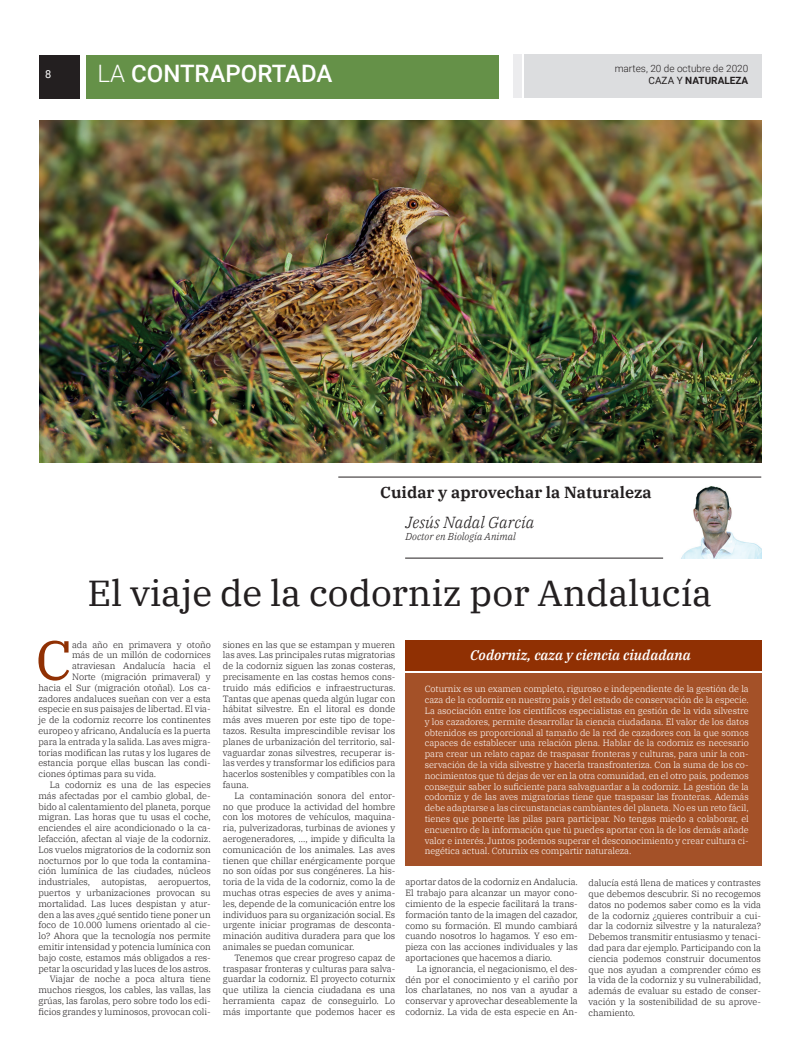
<style>
.page{position:relative;width:800px;height:1049px;background:#fff}
.page>*{position:absolute;margin:0;border:0;box-sizing:border-box;transform-origin:0 0}
.t1{font:55.4px "IBM Plex Serif";color:#903003}
.t2{font:36px "IBM Plex Serif";letter-spacing:-.005em;color:#231f20}
.t3{font:500 24px "Roboto";color:#fff}
.t4{font:600 16px "IBM Plex Serif";color:#231f20}
.t5{font:italic 300 16px "IBM Plex Serif";color:#231f20}
.t6{font:italic 500 14px "IBM Plex Serif";color:#fff}
.t7{font:11px "Roboto";color:#fff}
.t8{font:300 10px "Roboto";color:#231f20}
.t9{font:italic 300 10px "IBM Plex Serif";color:#231f20}
.t10{font:700 10px "Roboto";color:#231f20}
.t11{font:300 9px/10.8px "IBM Plex Serif";letter-spacing:-.005em;color:#231f20;text-align:justify}
.t12{font:300 9px/10.8px "IBM Plex Serif";letter-spacing:-.005em;color:#fff;text-align:justify}
.s1{font-weight:300}
.s2{font-weight:400}
</style>
<div class="page">
<div style="left:39px;top:55px;width:41px;height:44px;background:#231f20"></div>
<div style="left:86px;top:55px;width:413px;height:44px;background:#659148"></div>
<div style="left:523px;top:54px;width:238px;height:44px;background:#dcdddf"></div>
<div style="left:513px;top:54px;width:8px;height:44px;background:#ececee"></div>
<hr style="left:405px;top:558px;width:258px;height:1px;background:#231f20">
<hr style="left:338px;top:477px;width:423px;height:1px;background:#231f20">
<img style="left:681px;top:486px;width:80px;height:72px">
<div style="left:405px;top:673px;width:356px;height:193px;background:#a45128"></div>
<div style="left:405px;top:640px;width:356px;height:31px;background:#903003"></div>
<img style="left:39px;top:120px;width:722px;height:342px">
<p class="t7" style="left:45px;top:67px;width:8px">8</p>
<p class="t8" style="left:614px;top:61px;width:135px">martes, 20 de octubre de 2020</p>
<h3 class="t3" style="left:97px;top:57px;width:237px"><span class="s1">LA</span> CONTRAPORTADA</h3>
<p class="t10" style="left:648px;top:73px;width:101px"><span class="s2">CAZA Y</span> NATURALEZA</p>
<h3 class="t4" style="left:380px;top:480px;width:273px">Cuidar y aprovechar la Naturaleza</h3>
<h3 class="t5" style="left:405px;top:511px;width:130px">Jesús Nadal García</h3>
<p class="t9" style="left:405px;top:529px;width:112px">Doctor en Biología Animal</p>
<h2 class="t2" style="left:87px;top:565px;width:626px">El viaje de la codorniz por Andalucía</h2>
<h1 class="t1" style="left:36px;top:617px;width:38px">C</h1>
<p class="t11" style="left:72px;top:638px;width:140px">ada año en primavera y otoño</p>
<p class="t11" style="left:72px;top:649px;width:140px">más de un millón de codornices</p>
<p class="t11" style="left:72px;top:660px;width:140px">atraviesan Andalucía hacia el</p>
<p class="t11" style="left:72px;top:670px;width:140px">Norte (migración primaveral) y</p>
<p class="t11" style="left:38px;top:681px;width:174px">hacia el Sur (migración otoñal). Los ca-</p>
<p class="t11" style="left:38px;top:692px;width:174px">zadores andaluces sueñan con ver a esta</p>
<p class="t11" style="left:38px;top:703px;width:174px">especie en sus paisajes de libertad. El via-</p>
<p class="t11" style="left:38px;top:714px;width:174px">je de la codorniz recorre los continentes</p>
<p class="t11" style="left:38px;top:724px;width:174px">europeo y africano, Andalucía es la puerta</p>
<p class="t11" style="left:38px;top:735px;width:174px">para la entrada y la salida. Las aves migra-</p>
<p class="t11" style="left:38px;top:746px;width:174px">torias modifican las rutas y los lugares de</p>
<p class="t11" style="left:38px;top:757px;width:174px">estancia porque ellas buscan las condi-</p>
<p class="t11" style="left:38px;top:768px;width:119px">ciones óptimas para su vida.</p>
<p class="t11" style="left:50px;top:778px;width:162px">La codorniz es una de las especies</p>
<p class="t11" style="left:38px;top:789px;width:174px">más afectadas por el cambio global, de-</p>
<p class="t11" style="left:38px;top:800px;width:174px">bido al calentamiento del planeta, porque</p>
<p class="t11" style="left:38px;top:811px;width:174px">migran. Las horas que tu usas el coche,</p>
<p class="t11" style="left:38px;top:822px;width:174px">enciendes el aire acondicionado o la ca-</p>
<p class="t11" style="left:38px;top:832px;width:174px">lefacción, afectan al viaje de la codorniz.</p>
<p class="t11" style="left:38px;top:843px;width:174px">Los vuelos migratorios de la codorniz son</p>
<p class="t11" style="left:38px;top:854px;width:174px">nocturnos por lo que toda la contamina-</p>
<p class="t11" style="left:38px;top:865px;width:174px">ción lumínica de las ciudades, núcleos</p>
<p class="t11" style="left:38px;top:876px;width:53px">industriales,</p>
<p class="t11" style="left:102px;top:876px;width:47px">autopistas,</p>
<p class="t11" style="left:38px;top:876px;width:174px;text-align:right">aeropuertos,<br>puertos y urbanizaciones provocan su mortalidad. Las luces despistan y atur&shy;den a las aves ¿qué sentido tiene poner un foco de 10.000 lumens orientado al cie&shy;lo? Ahora que la tecnología nos permite emitir intensidad y potencia lumínica con bajo coste, estamos más obligados a res&shy;petar la oscuridad y las luces de los astros.<br>Viajar de noche a poca altura tiene muchos riesgos, los cables, las vallas, las grúas, las farolas, pero sobre todo los edi&shy;ficios grandes y luminosos, provocan coli-</p>
<p class="t11" style="left:223px;top:638px;width:174px">siones en las que se estampan y mueren las aves. Las principales rutas migratorias de la codorniz siguen las zonas costeras, precisamente en las costas hemos cons&shy;truido más edificios e infraestructuras.<br>Tantas que apenas queda algún lugar con hábitat silvestre. En el litoral es donde más aves mueren por este tipo de tope&shy;tazos. Resulta imprescindible revisar los planes de urbanización del territorio, sal&shy;vaguardar zonas silvestres, recuperar is&shy;las verdes y transformar los edificios para hacerlos sostenibles y compatibles con la fauna.</p>
<p class="t11" style="left:223px;top:789px;width:174px;text-indent:11px">La contaminación sonora del entor&shy;no que produce la actividad del hombre con los motores de vehículos, maquina&shy;ria, pulverizadoras, turbinas de aviones y aerogeneradores, …, impide y dificulta la comunicación de los animales. Las aves tienen que chillar enérgicamente porque no son oídas por sus congéneres. La his&shy;toria de la vida de la codorniz, como la de muchas otras especies de aves y anima&shy;les, depende de la comunicación entre los individuos para su organización social. Es urgente iniciar programas de desconta&shy;minación auditiva duradera para que los animales se puedan comunicar.</p>
<p class="t11" style="left:223px;top:951px;width:174px;text-indent:11px">Tenemos que crear progreso capaz de traspasar fronteras y culturas para salva&shy;guardar la codorniz. El proyecto coturnix que utiliza la ciencia ciudadana es una herramienta capaz de conseguirlo. Lo más importante que podemos hacer es</p>
<h3 class="t6" style="left:470px;top:644px;width:222px">Codorniz, caza y ciencia ciudadana</h3>
<p class="t12" style="left:424px;top:683px;width:325px">Coturnix es un examen completo, riguroso e independiente de la gestión de la caza de la codorniz en nuestro país y del estado de conservación de la especie.<br>La asociación entre los científicos especialistas en gestión de la vida silvestre y los cazadores, permite desarrollar la ciencia ciudadana. El valor de los datos obtenidos es proporcional al tamaño de la red de cazadores con la que somos capaces de establecer una relación plena. Hablar de la codorniz es necesario para crear un relato capaz de traspasar fronteras y culturas, para unir la con&shy;servación de la vida silvestre y hacerla transfronteriza. Con la suma de los co&shy;nocimientos que tú dejas de ver en la otra comunidad, en el otro país, podemos conseguir saber lo suficiente para salvaguardar a la codorniz. La gestión de la codorniz y de las aves migratorias tiene que traspasar las fronteras. Además debe adaptarse a las circunstancias cambiantes del planeta. No es un reto fácil, tienes que ponerte las pilas para participar. No tengas miedo a colaborar, el encuentro de la información que tú puedes aportar con la de los demás añade valor e interés. Juntos podemos superar el desconocimiento y crear cultura ci&shy;negética actual. Coturnix es compartir naturaleza.</p>
<p class="t11" style="left:405px;top:876px;width:174px">aportar datos de la codorniz en Andalucia.<br>El trabajo para alcanzar un mayor cono&shy;cimiento de la especie facilitará la trans&shy;formación tanto de la imagen del cazador, como su formación. El mundo cambiará cuando nosotros lo hagamos. Y eso em&shy;pieza con las acciones individuales y las aportaciones que hacemos a diario.</p>
<p class="t11" style="left:405px;top:962px;width:174px;text-indent:11px">La ignorancia, el negacionismo, el des&shy;dén por el conocimiento y el cariño por los charlatanes, no nos van a ayudar a conservar y aprovechar deseablemente la codorniz. La vida de esta especie en An-</p>
<p class="t11" style="left:588px;top:877px;width:174px">dalucía está llena de matices y contrastes que debemos descubrir. Si no recogemos datos no podemos saber como es la vida de la codorniz ¿quieres contribuir a cui&shy;dar la codorniz silvestre y la naturaleza?<br>Debemos transmitir entusiasmo y tenaci&shy;dad para dar ejemplo. Participando con la ciencia podemos construir documentos que nos ayudan a comprender cómo es la vida de la codorniz y su vulnerabilidad, además de evaluar su estado de conser&shy;vación y la sostenibilidad de su aprove&shy;chamiento.</p>
</div>
